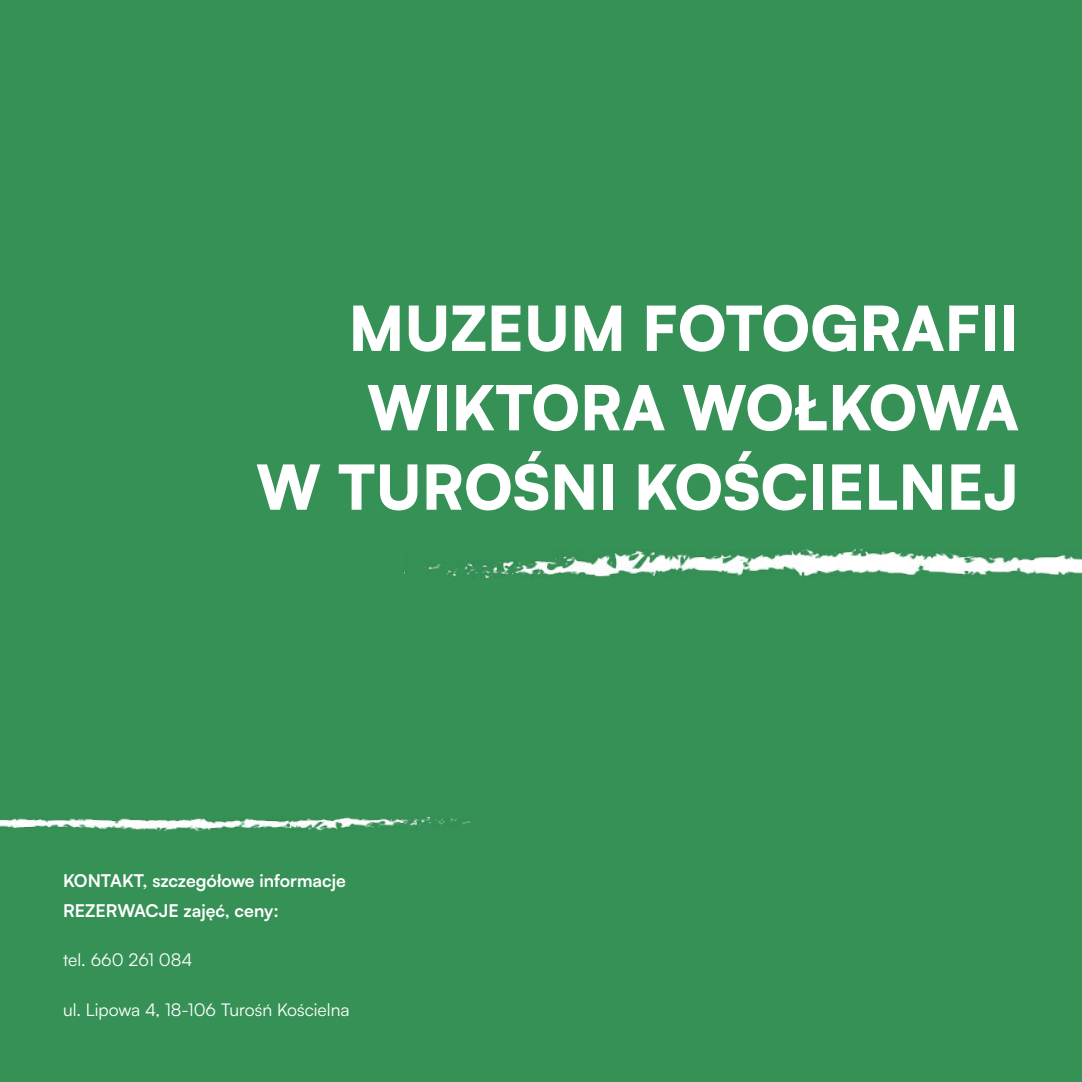
<style>
.page{position:relative;width:1082px;height:1082px;background:#fff}
.page>*{position:absolute;margin:0;border:0;box-sizing:border-box;transform-origin:0 0}
.t1{font:900 61.25px/79.5px "Satoshi";color:#fff;text-align:right}
.t2{font:700 17.5px/29.8px "Satoshi";color:#fff}
.t3{font:17.5px "Satoshi";color:#fff}
</style>
<div class="page">
<div style="left:0;top:0;width:1081px;height:1081px;background:#359156"></div>
<img style="left:404px;top:549px;width:677px;height:28px">
<img style="left:1px;top:817px;width:470px;height:13px">
<h1 class="t1" style="left:256px;top:284px;width:764px">MUZEUM FOTOGRAFII<br>WIKTORA WOŁKOWA<br>W TUROŚNI KOŚCIELNEJ</h1>
<p class="t2" style="left:63px;top:864px;width:284px">KONTAKT, szczegółowe informacje<br>REZERWACJE zajęć, ceny:</p>
<p class="t3" style="left:63px;top:948px;width:131px">tel. 660 261 084</p>
<p class="t3" style="left:63px;top:998px;width:288px">ul. Lipowa 4, 18-106 Turośń Kościelna</p>
</div>
